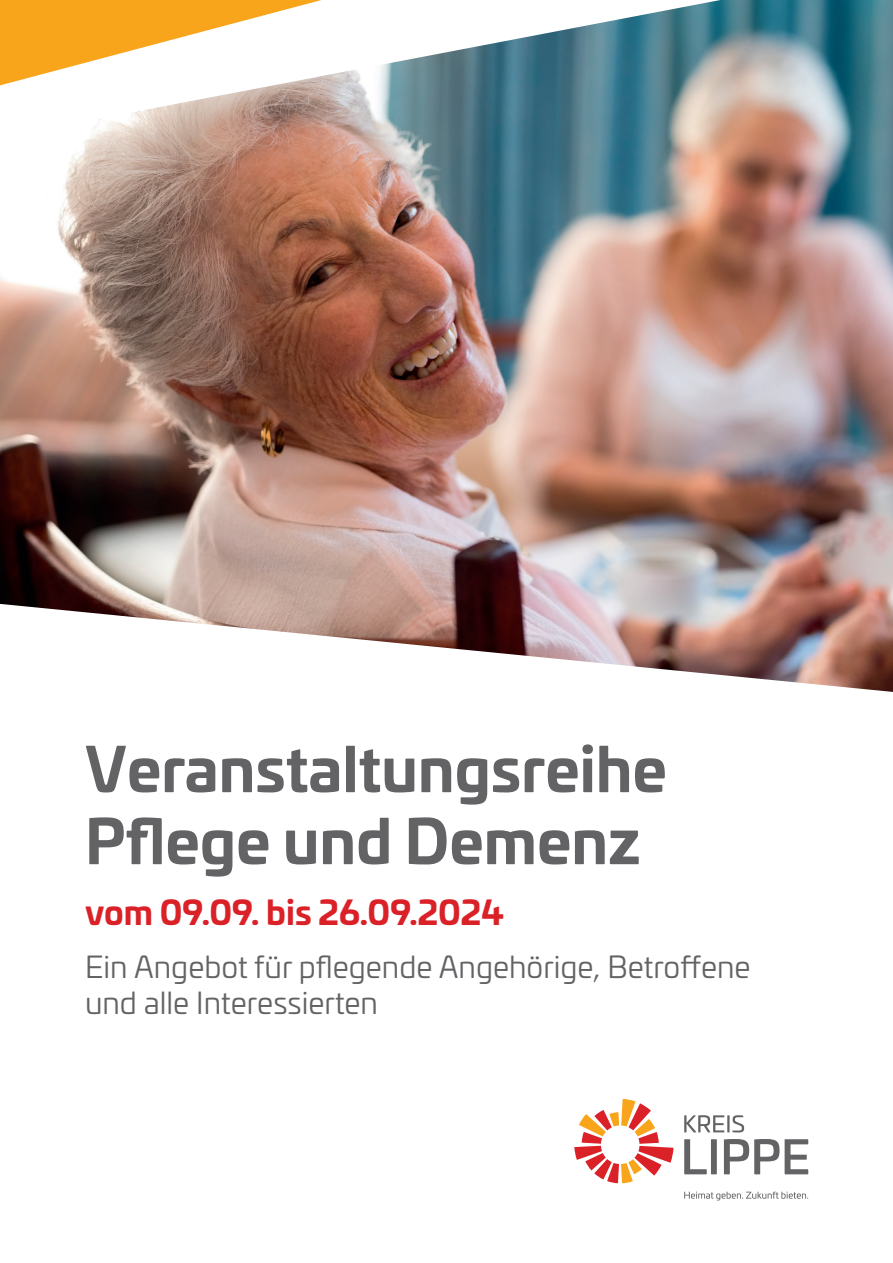
<style>
.page{position:relative;width:893px;height:1263px;background:#fff}
.page>*{position:absolute;margin:0;border:0;box-sizing:border-box;transform-origin:0 0}
.t1{font:700 60px/72px "Univia Pro";color:#636366}
.t2{font:700 33px "Univia Pro";color:#da2128}
.t3{font:30px/36px "Univia Pro";color:#636366}
</style>
<div class="page">
<img style="left:0;top:0;width:893px;height:692px">
<svg style="left:0;top:0;width:439px;height:218px"></svg>
<svg style="left:684px;top:1139px;width:23px;height:35px"></svg>
<div style="left:711px;top:1139px;width:6px;height:35px;background:#636366"></div>
<svg style="left:724px;top:1139px;width:55px;height:35px"></svg>
<svg style="left:785px;top:1139px;width:23px;height:35px"></svg>
<svg style="left:684px;top:1115px;width:40px;height:17px"></svg>
<hr style="left:727px;top:1115px;width:3px;height:17px;background:#636366">
<svg style="left:732px;top:1115px;width:12px;height:17px"></svg>
<svg style="left:684px;top:1191px;width:124px;height:9px"></svg>
<svg style="left:574px;top:1099px;width:99px;height:84px"></svg>
<h1 class="t1" style="left:85px;top:729px;width:583px">Veranstaltungsreihe<br>Pflege und Demenz</h1>
<p class="t2" style="left:85px;top:886px;width:420px">vom 09.09. bis 26.09.2024</p>
<p class="t3" style="left:85px;top:948px;width:667px">Ein Angebot für pflegende Angehörige, Betroffene und alle Interessierten</p>
</div>
